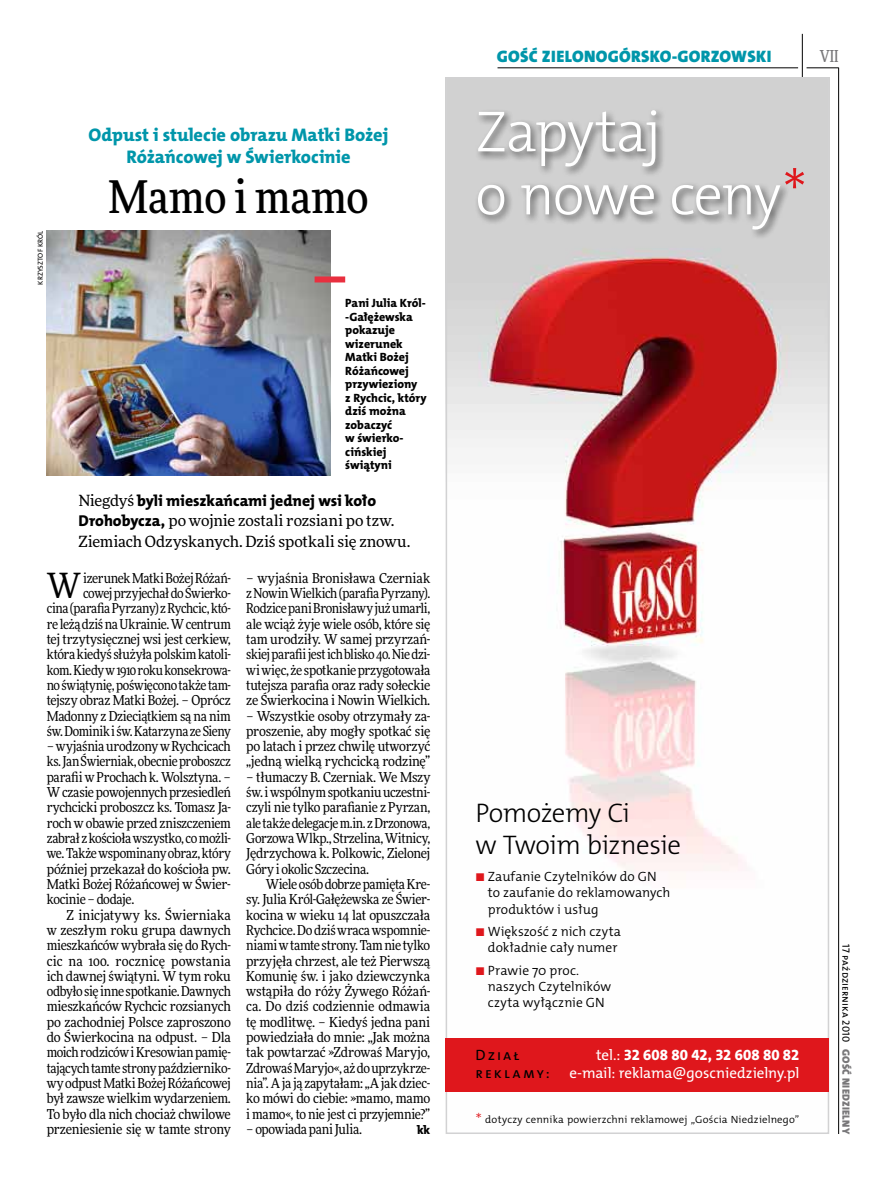
<style>
.page{position:relative;width:893px;height:1191px;background:#fff}
.page>*{position:absolute;margin:0;border:0;box-sizing:border-box;transform-origin:0 0}
.t1{font:72px "The Mix HP2 Ex Lig";color:#df171c}
.t2{font:58.5px/63px "The Mix HP3 Lig";letter-spacing:-.03em;color:#fff}
.t3{font:500 45px "Freeday Narrow";color:#000}
.t4{font:34.8px "Freeday Narrow News";color:#000}
.t5{font:27px/32.4px "The Mix HP3 Lig";letter-spacing:-.02em;color:#000}
.t6{font:18.3px/21.6px "The Mix HP8 Ex Bld";letter-spacing:-.005em;color:#0096aa;text-align:center}
.t7{font:16.65px "The Mix HP9 Blk";letter-spacing:.02em;color:#0096aa}
.t8{font:500 16.5px "Freeday Narrow";color:#787779;scale:.9 1}
.t9{font:15.75px "The Mix HP8 Ex Bld";letter-spacing:-.01em;color:#000}
.t10{font:15.45px/20.4px "Freeday News";letter-spacing:-.01em;color:#000}
.t11{font:15px "The Mix HP5 Plain";letter-spacing:-.005em;color:#fff}
.t12{font:15px "The Mix HP8 Ex Bld";letter-spacing:-.005em;color:#fff}
.t13{font:15px/18px "The Mix HP5 Plain";color:#000}
.t14{font:13.65px/15.3px "Freeday Narrow News";letter-spacing:-.02em;color:#000;text-align:justify}
.t15{font:13.5px/16.2px "The Mix HP4 Se Lig";color:#000}
.t16{font:12.3px "The Mix HP8 Ex Bld";color:#000}
.t17{font:12px/13.5px "The Mix HP8 Ex Bld";color:#000}
.t18{font:10.5px "The Mix HP4 Se Lig";letter-spacing:.015em;color:#000}
.t19{font:10.5px "The Mix HP5 Plain";letter-spacing:.015em;color:#000}
.t20{font:10.5px "The Mix HP9 Blk";letter-spacing:.025em;color:#787779}
.t21{font:7.2px "The Mix HP5 Plain";color:#000}
.s1{font-family:"Freeday News";font-size:15.45px}
.s2{font-family:"The Mix HP8 Ex Bld";font-size:15.75px}
.s3{font-family:"Freeday Narrow News";color:#df171c}
.s4{font-family:"The Mix HP5 Plain"}
.s5{font-family:"The Mix HP2 Ex Lig";font-size:18px;color:#df171c}
</style>
<div class="page">
<hr style="left:838px;top:68px;width:1px;height:1066px;background:#000">
<hr style="left:802px;top:34px;width:1px;height:43px;background:#000">
<hr style="left:806px;top:68px;width:33px;height:1px;background:#000">
<hr style="left:497px;top:68px;width:301px;height:1px;background:#000">
<img style="left:47px;top:230px;width:284px;height:245px">
<div style="left:315px;top:276px;width:30px;height:6px;background:#e92f3f"></div>
<img style="left:449px;top:80px;width:377px;height:1012px">
<div style="left:446px;top:77px;width:383px;height:1057px;border:2px solid #d2d2d3"></div>
<div style="left:474px;top:107px;width:316px;height:132px;background:#000;opacity:.6"></div>
<div style="left:446px;top:1037px;width:383px;height:54px;background:#df171c"></div>
<p class="t21" style="left:36px;top:285px;width:56px;rotate:-90deg">Krzysztof Król</p>
<h3 class="t6" style="left:89px;top:124px;width:302px">Odpust i stulecie obrazu Matki Bożej<br>Różańcowej w Świerkocinie</h3>
<h3 class="t3" style="left:108px;top:169px;width:262px">Mamo i mamo</h3>
<p class="t17" style="left:345px;top:296px;width:83px">Pani Julia Król--Gałężewska pokazuje wizerunek<br>Matki Bożej<br>Różańcowej przywieziony<br>z Rychcic, który dziś można zobaczyć<br>w świerko&shy;cińskiej świątyni</p>
<p class="t9" style="left:79px;top:490px;width:299px"><span class="s1">Niegdyś</span> byli mieszkańcami jednej wsi koło</p>
<p class="t10" style="left:79px;top:510px;width:333px"><span class="s2">Drohobycza,</span> po wojnie zostali rozsiani po tzw.<br>Ziemiach Odzyskanych. Dziś spotkali się znowu.</p>
<p class="t14" style="left:47px;top:570px;width:186px;text-align:right">izerunek Matki Bożej Różań-<br>cowej przyjechał do Świerko-<br>cina (parafia Pyrzany) z Rychcic, któ&shy;re leżą dziś na Ukrainie. W centrum tej trzytysięcznej wsi jest cerkiew, która kiedyś służyła polskim katoli&shy;kom. Kiedy w 1910 roku konsekrowa&shy;no świątynię, poświęcono także tam&shy;tejszy obraz Matki Bożej. – Oprócz Madonny z Dzieciątkiem są na nim św. Dominik i św. Katarzyna ze Sieny</p>
<p class="t14" style="left:47px;top:738px;width:186px">– wyjaśnia urodzony w Rychcicach ks. Jan Świerniak, obecnie proboszcz parafii w Prochach k. Wolsztyna. – W czasie powojennych przesiedleń rychcicki proboszcz ks. Tomasz Ja&shy;roch w obawie przed zniszczeniem zabrał z kościoła wszystko, co możli&shy;we. Także wspominany obraz, który później przekazał do kościoła pw.<br>Matki Bożej Różańcowej w Świer&shy;kocinie – dodaje.</p>
<p class="t14" style="left:47px;top:907px;width:186px;text-indent:20px">Z inicjatywy ks. Świerniaka w zeszłym roku grupa dawnych mieszkańców wybrała się do Rych&shy;cic na 100. rocznicę powstania ich dawnej świątyni. W tym roku odbyło się inne spotkanie. Dawnych mieszkańców Rychcic rozsianych po zachodniej Polsce zaproszono do Świerkocina na odpust. – Dla moich rodziców i Kresowian pamię&shy;tających tamte strony październiko&shy;wy odpust Matki Bożej Różańcowej był zawsze wielkim wydarzeniem.<br>To było dla nich chociaż chwilowe przeniesienie się w tamte strony</p>
<h3 class="t4" style="left:47px;top:564px;width:36px">W</h3>
<p class="t14" style="left:246px;top:570px;width:186px">– wyjaśnia Bronisława Czerniak z Nowin Wielkich (parafia Pyrzany).<br>Rodzice pani Bronisławy już umarli, ale wciąż żyje wiele osób, które się tam urodziły. W samej przyrzań&shy;skiej parafii jest ich blisko 40. Nie dzi&shy;wi więc, że spotkanie przygotowała tutejsza parafia oraz rady sołeckie ze Świerkocina i Nowin Wielkich.</p>
<p class="t14" style="left:246px;top:708px;width:186px">– Wszystkie osoby otrzymały za&shy;proszenie, aby mogły spotkać się po latach i przez chwilę utworzyć „jedną wielką rychcicką rodzinę”</p>
<p class="t14" style="left:246px;top:769px;width:186px">– tłumaczy B. Czerniak. We Mszy św. i wspólnym spotkaniu uczestni&shy;czyli nie tylko parafianie z Pyrzan, ale także delegacje m.in. z Drzonowa, Gorzowa Wlkp., Strzelina, Witnicy, Jędrzychowa k. Polkowic, Zielonej Góry i okolic Szczecina.</p>
<p class="t14" style="left:246px;top:876px;width:186px;text-indent:20px">Wiele osób dobrze pamięta Kre&shy;sy. Julia Król-Gałężewska ze Świer&shy;kocina w wieku 14 lat opuszczała Rychcice. Do dziś wraca wspomnie&shy;niami w tamte strony. Tam nie tylko przyjęła chrzest, ale też Pierwszą Komunię św. i jako dziewczynka wstąpiła do róży Żywego Różań&shy;ca. Do dziś codziennie odmawia tę modlitwę. – Kiedyś jedna pani powiedziała do mnie: „Jak można tak powtarzać »Zdrowaś Maryjo, Zdrowaś Maryjo«, aż do uprzykrze&shy;nia”. A ja ją zapytałam: „A jak dziec&shy;ko mówi do ciebie: »mamo, mamo i mamo«, to nie jest ci przyjemnie?”</p>
<p class="t14" style="left:246px;top:1121px;width:117px">– opowiada pani Julia.</p>
<p class="t16" style="left:417px;top:1122px;width:15px">kk</p>
<p class="t7" style="left:497px;top:46px;width:276px">GOŚĆ ZIELONOGÓRSKO-GORZOWSKI</p>
<p class="t8" style="left:820px;top:46px;width:22px">VII</p>
<h2 class="t2" style="left:475px;top:100px;width:307px">Zapytaj<br>o nowe ceny</h2>
<h1 class="t1" style="left:782px;top:150px;width:28px">*</h1>
<h3 class="t5" style="left:475px;top:796px;width:207px">Pomożemy Ci<br>w Twoim biznesie</h3>
<p class="t15" style="left:488px;top:868px;width:184px;text-indent:-13px"><span class="s3">•</span> Zaufanie Czytelników do GN to zaufanie do reklamowanych produktów i usług</p>
<p class="t15" style="left:475px;top:923px;width:147px;text-align:right"><span class="s3">•</span> Większość z nich czyta dokładnie cały numer</p>
<p class="t15" style="left:488px;top:962px;width:125px;text-indent:-13px"><span class="s3">•</span> Prawie 70 proc. naszych Czytelników czyta wyłącznie GN</p>
<p class="t13" style="left:475px;top:1046px;width:76px">Dział reklamy:</p>
<p class="t12" style="left:596px;top:1045px;width:205px"><span class="s4">tel.:</span> 32 608 80 42, 32 608 80 82</p>
<p class="t11" style="left:569px;top:1063px;width:232px">e-mail: reklama@goscniedzielny.pl</p>
<p class="t18" style="left:475px;top:1113px;width:325px"><span class="s5">*</span> dotyczy cennika powierzchni reklamowej „Gościa Niedzielnego”</p>
<p class="t19" style="left:853px;top:944px;width:99px;rotate:90deg">17 października 2010</p>
<p class="t20" style="left:853px;top:1049px;width:86px;rotate:90deg">GOŚĆ NIEDZIELNY</p>
</div>
